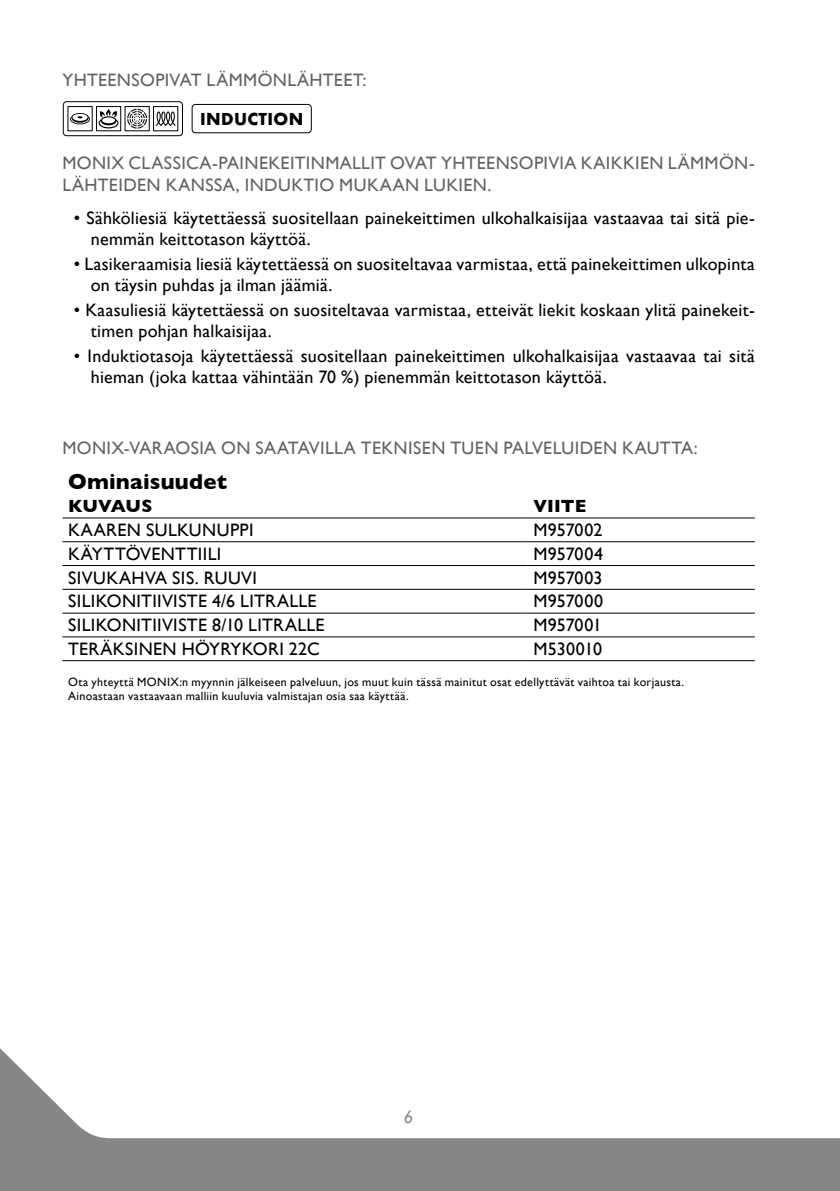
<style>
.page{position:relative;width:840px;height:1191px;background:#fff}
.page>*{position:absolute;margin:0;border:0;box-sizing:border-box;transform-origin:0 0}
.t1{font:700 22px "Gill Sans";letter-spacing:.01em;color:#000}
.t2{font:18px/21.6px "Gill Sans";letter-spacing:.015em;color:#000}
.t3{font:18px/21.6px "Gill Sans";letter-spacing:.02em;color:#646363}
.t4{font:700 18px "Gill Sans";letter-spacing:-.005em;color:#000}
.t5{font:italic 18px "Gill Sans";color:#878787}
.t6{font:700 16px "Futura";letter-spacing:.025em;color:#000}
.t7{font:12px/14.4px "Gill Sans";letter-spacing:.03em;color:#000}
</style>
<div class="page">
<svg style="left:0;top:1048px;width:839px;height:143px"></svg>
<svg style="left:70px;top:113px;width:20px;height:11px"></svg>
<svg style="left:156px;top:111px;width:19px;height:15px"></svg>
<div style="left:153px;top:106px;width:25px;height:25px;border:1px solid #000"></div>
<svg style="left:127px;top:109px;width:20px;height:20px"></svg>
<div style="left:124px;top:106px;width:26px;height:25px;border:1px solid #000"></div>
<svg style="left:99px;top:109px;width:19px;height:19px"></svg>
<div style="left:96px;top:106px;width:25px;height:25px;border:1px solid #000"></div>
<div style="left:63px;top:101px;width:120px;height:35px;border:1px solid #000;border-radius:3px"></div>
<div style="left:191px;top:104px;width:120px;height:29px;border:1px solid #000;border-radius:3px"></div>
<hr style="left:62px;top:517px;width:465px;height:1px;background:#000">
<hr style="left:527px;top:517px;width:227px;height:1px;background:#000">
<hr style="left:62px;top:541px;width:465px;height:1px;background:#000">
<hr style="left:527px;top:541px;width:227px;height:1px;background:#000">
<hr style="left:62px;top:565px;width:465px;height:1px;background:#000">
<hr style="left:527px;top:565px;width:227px;height:1px;background:#000">
<hr style="left:62px;top:589px;width:465px;height:1px;background:#000">
<hr style="left:527px;top:589px;width:227px;height:1px;background:#000">
<hr style="left:62px;top:613px;width:465px;height:1px;background:#000">
<hr style="left:527px;top:613px;width:227px;height:1px;background:#000">
<hr style="left:62px;top:636px;width:465px;height:1px;background:#000">
<hr style="left:527px;top:636px;width:227px;height:1px;background:#000">
<hr style="left:62px;top:660px;width:465px;height:1px;background:#000">
<hr style="left:527px;top:660px;width:227px;height:1px;background:#000">
<p class="t3" style="left:62px;top:69px;width:305px">YHTEENSOPIVAT LÄMMÖNLÄHTEET:</p>
<p class="t6" style="left:200px;top:108px;width:105px">INDUCTION</p>
<p class="t3" style="left:62px;top:152px;width:693px">MONIX CLASSICA-PAINEKEITINMALLIT OVAT YHTEENSOPIVIA KAIKKIEN LÄMMÖN-<br>LÄHTEIDEN KANSSA, INDUKTIO MUKAAN LUKIEN.</p>
<p class="t2" style="left:91px;top:207px;width:665px;text-indent:-17px">• Sähköliesiä käytettäessä suositellaan painekeittimen ulkohalkaisijaa vastaavaa tai sitä pie&shy;nemmän keittotason käyttöä.</p>
<p class="t2" style="left:91px;top:253px;width:665px;text-indent:-17px">• Lasikeraamisia liesiä käytettäessä on suositeltavaa varmistaa, että painekeittimen ulkopinta on täysin puhdas ja ilman jäämiä.</p>
<p class="t2" style="left:91px;top:299px;width:665px;text-indent:-17px">• Kaasuliesiä käytettäessä on suositeltavaa varmistaa, etteivät liekit koskaan ylitä painekeit&shy;timen pohjan halkaisijaa.</p>
<p class="t2" style="left:91px;top:345px;width:665px;text-indent:-17px">• Induktiotasoja käytettäessä suositellaan painekeittimen ulkohalkaisijaa vastaavaa tai sitä hieman (joka kattaa vähintään 70 %) pienemmän keittotason käyttöä.</p>
<p class="t6" style="left:71px;top:143px;width:105px">INDUCTION</p>
<p class="t3" style="left:62px;top:437px;width:636px">MONIX-VARAOSIA ON SAATAVILLA TEKNISEN TUEN PALVELUIDEN KAUTTA:</p>
<p class="t1" style="left:68px;top:464px;width:160px">Ominaisuudet</p>
<p class="t4" style="left:68px;top:492px;width:86px">KUVAUS</p>
<p class="t4" style="left:533px;top:492px;width:54px">VIITE</p>
<p class="t2" style="left:68px;top:519px;width:187px">KAAREN SULKUNUPPI</p>
<p class="t2" style="left:533px;top:519px;width:71px">M957002</p>
<p class="t2" style="left:68px;top:543px;width:155px">KÄYTTÖVENTTIILI</p>
<p class="t2" style="left:533px;top:543px;width:71px">M957004</p>
<p class="t2" style="left:68px;top:566px;width:190px">SIVUKAHVA SIS. RUUVI</p>
<p class="t2" style="left:533px;top:566px;width:70px">M957003</p>
<p class="t2" style="left:68px;top:590px;width:250px">SILIKONITIIVISTE 4/6 LITRALLE</p>
<p class="t2" style="left:533px;top:590px;width:71px">M957000</p>
<p class="t2" style="left:68px;top:614px;width:258px">SILIKONITIIVISTE 8/10 LITRALLE</p>
<p class="t2" style="left:533px;top:614px;width:70px">M957001</p>
<p class="t2" style="left:68px;top:638px;width:253px">TERÄKSINEN HÖYRYKORI 22C</p>
<p class="t2" style="left:533px;top:638px;width:70px">M530010</p>
<p class="t7" style="left:68px;top:674px;width:617px">Ota yhteyttä MONIX:n myynnin jälkeiseen palveluun, jos muut kuin tässä mainitut osat edellyttävät vaihtoa tai korjausta.<br>Ainoastaan vastaavaan malliin kuuluvia valmistajan osia saa käyttää.</p>
<p class="t5" style="left:404px;top:1106px;width:11px">6</p>
</div>
